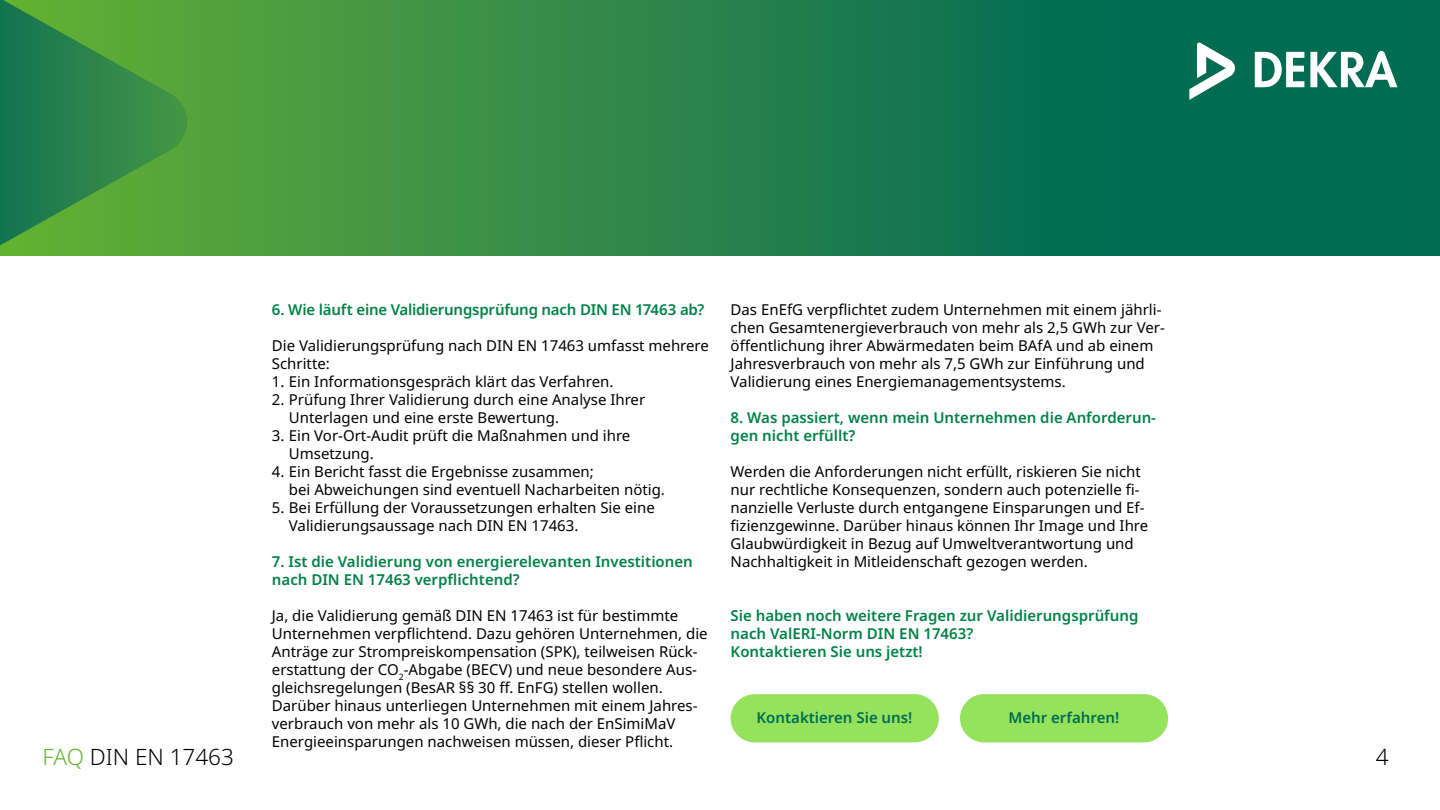
<style>
.page{position:relative;width:1440px;height:810px;background:#fff}
.page>*{position:absolute;margin:0;border:0;box-sizing:border-box;transform-origin:0 0}
.t1{font:300 22.5px "Noto Sans";color:#000}
.t2{font:15px/18px "Noto Sans";color:#000}
.t3{font:600 15px/18px "Noto Sans";color:#008246}
.t4{font:600 15px "Noto Sans";color:#006b52}
.s1{color:#65b32e}
</style>
<div class="page">
<svg style="left:192px;top:0;width:1248px;height:255px;background:#21804b"></svg>
<svg style="left:0;top:0;width:192px;height:256px;background:#3b9143"></svg>
<div style="left:731px;top:694px;width:208px;height:48px;background:#95e35d;border-radius:24px"></div>
<div style="left:960px;top:694px;width:208px;height:48px;background:#95e35d;border-radius:24px"></div>
<svg style="left:1255px;top:52px;width:49px;height:35px"></svg>
<svg style="left:1310px;top:51px;width:87px;height:36px"></svg>
<svg style="left:1189px;top:42px;width:46px;height:58px"></svg>
<p class="t3" style="left:272px;top:301px;width:434px">6. Wie läuft eine Validierungsprüfung nach DIN EN 17463 ab?</p>
<p class="t2" style="left:272px;top:337px;width:439px">Die Validierungsprüfung nach DIN EN 17463 umfasst mehrere<br>Schritte:</p>
<p class="t2" style="left:272px;top:373px;width:343px">1. Ein Informationsgespräch klärt das Verfahren.</p>
<p class="t2" style="left:289px;top:391px;width:358px;text-indent:-17px">2. Prüfung Ihrer Validierung durch eine Analyse Ihrer<br>Unterlagen und eine erste Bewertung.</p>
<p class="t2" style="left:289px;top:427px;width:343px;text-indent:-17px">3. Ein Vor-Ort-Audit prüft die Maßnahmen und ihre<br>Umsetzung.</p>
<p class="t2" style="left:289px;top:463px;width:378px;text-indent:-17px">4. Ein Bericht fasst die Ergebnisse zusammen;<br>bei Abweichungen sind eventuell Nacharbeiten nötig.</p>
<p class="t2" style="left:289px;top:499px;width:367px;text-indent:-17px">5. Bei Erfüllung der Voraussetzungen erhalten Sie eine<br>Validierungsaussage nach DIN EN 17463.</p>
<p class="t3" style="left:272px;top:553px;width:422px">7. Ist die Validierung von energierelevanten Investitionen nach DIN EN 17463 verpflichtend?</p>
<p class="t2" style="left:272px;top:607px;width:437px">Ja, die Validierung gemäß DIN EN 17463 ist für bestimmte Unternehmen verpflichtend. Dazu gehören Unternehmen, die Anträge zur Strompreiskompensation (SPK), teilweisen Rück&shy;erstattung der CO<sub>2</sub>-Abgabe (BECV) und neue besondere Aus&shy;gleichsregelungen (BesAR §§ 30 ff. EnFG) stellen wollen.<br>Darüber hinaus unterliegen Unternehmen mit einem Jahres&shy;verbrauch von mehr als 10 GWh, die nach der EnSimiMaV Energieeinsparungen nachweisen müssen, dieser Pflicht.</p>
<p class="t2" style="left:731px;top:301px;width:436px">Das EnEfG verpflichtet zudem Unternehmen mit einem jährli&shy;chen Gesamtenergieverbrauch von mehr als 2,5 GWh zur Ver&shy;öffentlichung ihrer Abwärmedaten beim BAfA und ab einem Jahresverbrauch von mehr als 7,5 GWh zur Einführung und Validierung eines Energiemanagementsystems.</p>
<p class="t3" style="left:731px;top:409px;width:427px">8. Was passiert, wenn mein Unternehmen die Anforderun&shy;gen nicht erfüllt?</p>
<p class="t2" style="left:731px;top:463px;width:419px">Werden die Anforderungen nicht erfüllt, riskieren Sie nicht nur rechtliche Konsequenzen, sondern auch potenzielle fi&shy;nanzielle Verluste durch entgangene Einsparungen und Ef&shy;fizienzgewinne. Darüber hinaus können Ihr Image und Ihre Glaubwürdigkeit in Bezug auf Umweltverantwortung und Nachhaltigkeit in Mitleidenschaft gezogen werden.</p>
<p class="t3" style="left:731px;top:607px;width:409px">Sie haben noch weitere Fragen zur Validierungsprüfung nach ValERI-Norm DIN EN 17463?<br>Kontaktieren Sie uns jetzt!</p>
<p class="t4" style="left:757px;top:709px;width:157px">Kontaktieren Sie uns!</p>
<p class="t4" style="left:1008px;top:709px;width:112px">Mehr erfahren!</p>
<h1 class="t1" style="left:43px;top:744px;width:193px"><span class="s1">FAQ</span> DIN EN 17463</h1>
<h1 class="t1" style="left:1376px;top:744px;width:14px">4</h1>
</div>
